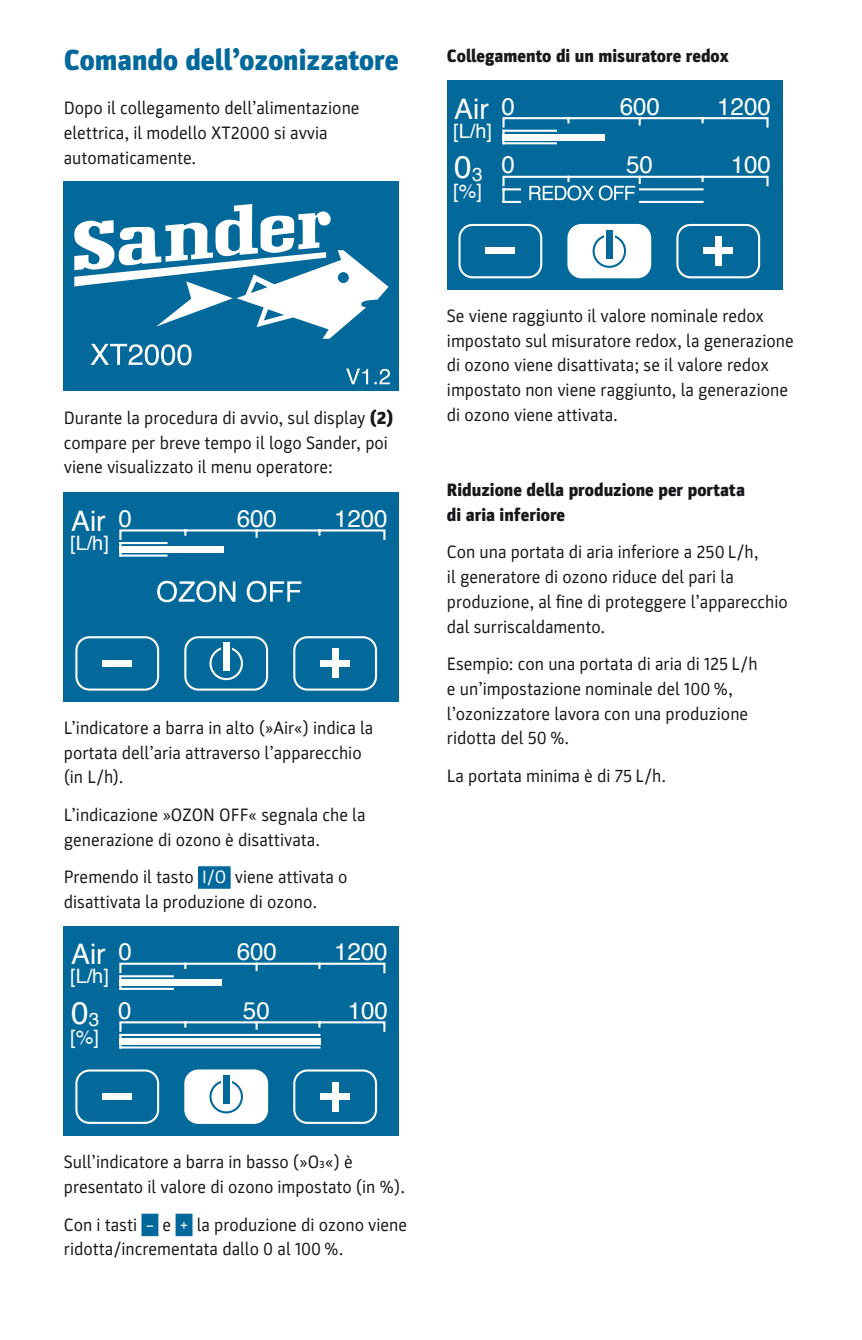
<style>
.page{position:relative;width:862px;height:1340px;background:#fff}
.page>*{position:absolute;margin:0;border:0;box-sizing:border-box;transform-origin:0 0}
.t1{font:31.5px "Helvetica";color:#fff}
.t2{font:900 29.25px "Parka";color:#00689a}
.t3{font:28.35px "Helvetica";color:#fff}
.t4{font:24.07px "Helvetica";color:#fff}
.t5{font:19.8px "Helvetica";color:#fff}
.t6{font:18px/24.8px "Parka";color:#1a171c}
.t7{font:900 18px/24.8px "Parka";color:#1a171c}
.s1{font-weight:900}
.s2{color:#fff}
.s3{font-size:18.9px}
</style>
<div class="page">
<div style="left:64px;top:925px;width:335px;height:210px;background:#03699a"></div>
<div style="left:293px;top:1069px;width:84px;height:54px;border:2px solid #fff;border-radius:13px"></div>
<div style="left:320px;top:1093px;width:29px;height:6px;background:#fff"></div>
<div style="left:332px;top:1081px;width:6px;height:30px;background:#fff"></div>
<div style="left:185px;top:1070px;width:82px;height:52px;background:#fff;border-radius:13px"></div>
<div style="left:184px;top:1069px;width:84px;height:54px;border:2px solid #fff;border-radius:13px"></div>
<div style="left:209px;top:1079px;width:34px;height:34px;border:2px solid #03699a;border-radius:50%"></div>
<svg style="left:221px;top:1075px;width:10px;height:29px"></svg>
<div style="left:223px;top:1075px;width:6px;height:28px;background:#03699a"></div>
<div style="left:75px;top:1069px;width:84px;height:54px;border:2px solid #fff;border-radius:13px"></div>
<div style="left:102px;top:1093px;width:30px;height:6px;background:#fff"></div>
<hr style="left:120px;top:1046px;width:199px;height:2px;background:#fff">
<svg style="left:119px;top:1021px;width:267px;height:26px"></svg>
<hr style="left:120px;top:987px;width:53px;height:2px;background:#fff">
<svg style="left:119px;top:962px;width:267px;height:26px"></svg>
<div style="left:64px;top:492px;width:335px;height:210px;background:#03699a"></div>
<div style="left:293px;top:636px;width:84px;height:54px;border:2px solid #fff;border-radius:13px"></div>
<div style="left:320px;top:660px;width:29px;height:6px;background:#fff"></div>
<div style="left:332px;top:648px;width:6px;height:30px;background:#fff"></div>
<svg style="left:184px;top:636px;width:85px;height:55px"></svg>
<svg style="left:221px;top:640px;width:10px;height:32px"></svg>
<div style="left:223px;top:642px;width:6px;height:28px;background:#fff"></div>
<div style="left:75px;top:636px;width:84px;height:54px;border:2px solid #fff;border-radius:13px"></div>
<div style="left:102px;top:660px;width:30px;height:6px;background:#fff"></div>
<svg style="left:157px;top:581px;width:144px;height:21px"></svg>
<svg style="left:119px;top:529px;width:267px;height:28px"></svg>
<div style="left:446px;top:80px;width:335px;height:210px;background:#03699a"></div>
<div style="left:676px;top:224px;width:83px;height:54px;border:2px solid #fff;border-radius:13px"></div>
<div style="left:703px;top:248px;width:29px;height:6px;background:#fff"></div>
<div style="left:714px;top:236px;width:7px;height:29px;background:#fff"></div>
<div style="left:568px;top:225px;width:81px;height:52px;background:#fff;border-radius:13px"></div>
<div style="left:567px;top:224px;width:84px;height:54px;border:2px solid #fff;border-radius:13px"></div>
<div style="left:592px;top:234px;width:33px;height:34px;border:2px solid #03699a;border-radius:50%"></div>
<svg style="left:603px;top:230px;width:11px;height:29px"></svg>
<div style="left:606px;top:230px;width:6px;height:28px;background:#03699a"></div>
<div style="left:458px;top:224px;width:84px;height:54px;border:2px solid #fff;border-radius:13px"></div>
<div style="left:485px;top:248px;width:29px;height:6px;background:#fff"></div>
<hr style="left:503px;top:201px;width:199px;height:2px;background:#fff">
<hr style="left:503px;top:142px;width:52px;height:2px;background:#fff">
<svg style="left:502px;top:117px;width:267px;height:26px"></svg>
<div style="left:521px;top:185px;width:117px;height:21px;background:#03699a"></div>
<svg style="left:502px;top:175px;width:267px;height:27px"></svg>
<div style="left:64px;top:182px;width:335px;height:209px;background:#03699a"></div>
<svg style="left:74px;top:204px;width:316px;height:180px"></svg>
<div style="left:198px;top:866px;width:32px;height:22px;background:#00689a"></div>
<div style="left:141px;top:1213px;width:17px;height:23px;background:#00689a"></div>
<div style="left:175px;top:1213px;width:17px;height:23px;background:#00689a"></div>
<h2 class="t2" style="left:64px;top:43px;width:336px">Comando dell’ozonizzatore</h2>
<p class="t6" style="left:64px;top:96px;width:297px">Dopo il collegamento dell’alimentazione elettrica, il modello XT2000 si avvia automaticamente.</p>
<p class="t6" style="left:64px;top:405px;width:331px">Durante la procedura di avvio, sul display <span class="s1">(2) </span>compare per breve tempo il logo Sander, poi viene visualizzato il menu operatore:</p>
<h3 class="t3" style="left:71px;top:499px;width:36px">Air</h3>
<p class="t5" style="left:70px;top:528px;width:40px">[L/h]</p>
<h3 class="t4" style="left:118px;top:500px;width:15px">0</h3>
<h3 class="t4" style="left:236px;top:500px;width:42px">600</h3>
<h3 class="t4" style="left:334px;top:500px;width:55px">1200</h3>
<p class="t6" style="left:64px;top:715px;width:311px">L’indicatore a barra in alto (»Air«) indica la portata dell’aria attraverso l’apparecchio (in L/h).</p>
<p class="t6" style="left:64px;top:802px;width:303px">L’indicazione »OZON OFF« segnala che la generazione di ozono è disattivata.</p>
<p class="t6" style="left:64px;top:864px;width:285px">Premendo il tasto <span class="s2">I/O</span> viene attivata o disattivata la produzione di ozono.</p>
<h3 class="t3" style="left:71px;top:932px;width:36px">Air</h3>
<p class="t5" style="left:70px;top:961px;width:40px">[L/h]</p>
<h1 class="t1" style="left:71px;top:988px;width:30px">0<span class="s3">3</span></h1>
<p class="t5" style="left:70px;top:1021px;width:30px">[%]</p>
<h3 class="t4" style="left:118px;top:933px;width:15px">0</h3>
<h3 class="t4" style="left:236px;top:933px;width:42px">600</h3>
<h3 class="t4" style="left:334px;top:933px;width:55px">1200</h3>
<h3 class="t4" style="left:118px;top:991px;width:15px">0</h3>
<h3 class="t4" style="left:243px;top:991px;width:28px">50</h3>
<h3 class="t4" style="left:347px;top:991px;width:42px">100</h3>
<p class="t7" style="left:446px;top:43px;width:284px">Collegamento di un misuratore redox</p>
<h3 class="t3" style="left:454px;top:87px;width:36px">Air</h3>
<p class="t5" style="left:453px;top:115px;width:40px">[L/h]</p>
<h1 class="t1" style="left:454px;top:143px;width:30px">0<span class="s3">3</span></h1>
<p class="t5" style="left:453px;top:176px;width:30px">[%]</p>
<h3 class="t4" style="left:501px;top:87px;width:15px">0</h3>
<h3 class="t4" style="left:619px;top:87px;width:42px">600</h3>
<h3 class="t4" style="left:716px;top:87px;width:55px">1200</h3>
<h3 class="t4" style="left:501px;top:146px;width:15px">0</h3>
<h3 class="t4" style="left:625px;top:146px;width:28px">50</h3>
<h3 class="t4" style="left:730px;top:146px;width:42px">100</h3>
<p class="t6" style="left:446px;top:303px;width:348px">Se viene raggiunto il valore nominale redox impostato sul misuratore redox, la generazione di ozono viene disattivata; se il valore redox impostato non viene raggiunto, la generazione di ozono viene attivata.</p>
<p class="t7" style="left:446px;top:477px;width:299px">Riduzione della produzione per portata di aria inferiore</p>
<p class="t6" style="left:446px;top:540px;width:342px">Con una portata di aria inferiore a 250 L/h,<br>il generatore di ozono riduce del pari la produzione, al fine di proteggere l’apparecchio dal surriscaldamento.</p>
<p class="t6" style="left:446px;top:651px;width:312px">Esempio: con una portata di aria di 125 L/h e un’impostazione nominale del 100 %, l’ozonizzatore lavora con una produzione ridotta del 50 %.</p>
<p class="t6" style="left:446px;top:763px;width:220px">La portata minima è di 75 L/h.</p>
<p class="t6" style="left:64px;top:1149px;width:342px">Sull’indicatore a barra in basso (»O3«) è presentato il valore di ozono impostato (in %).</p>
<p class="t6" style="left:64px;top:1212px;width:344px">Con i tasti <span class="s2">–</span> e <span class="s2">+</span> la produzione di ozono viene ridotta/incrementata dallo 0 al 100 %.</p>
</div>
